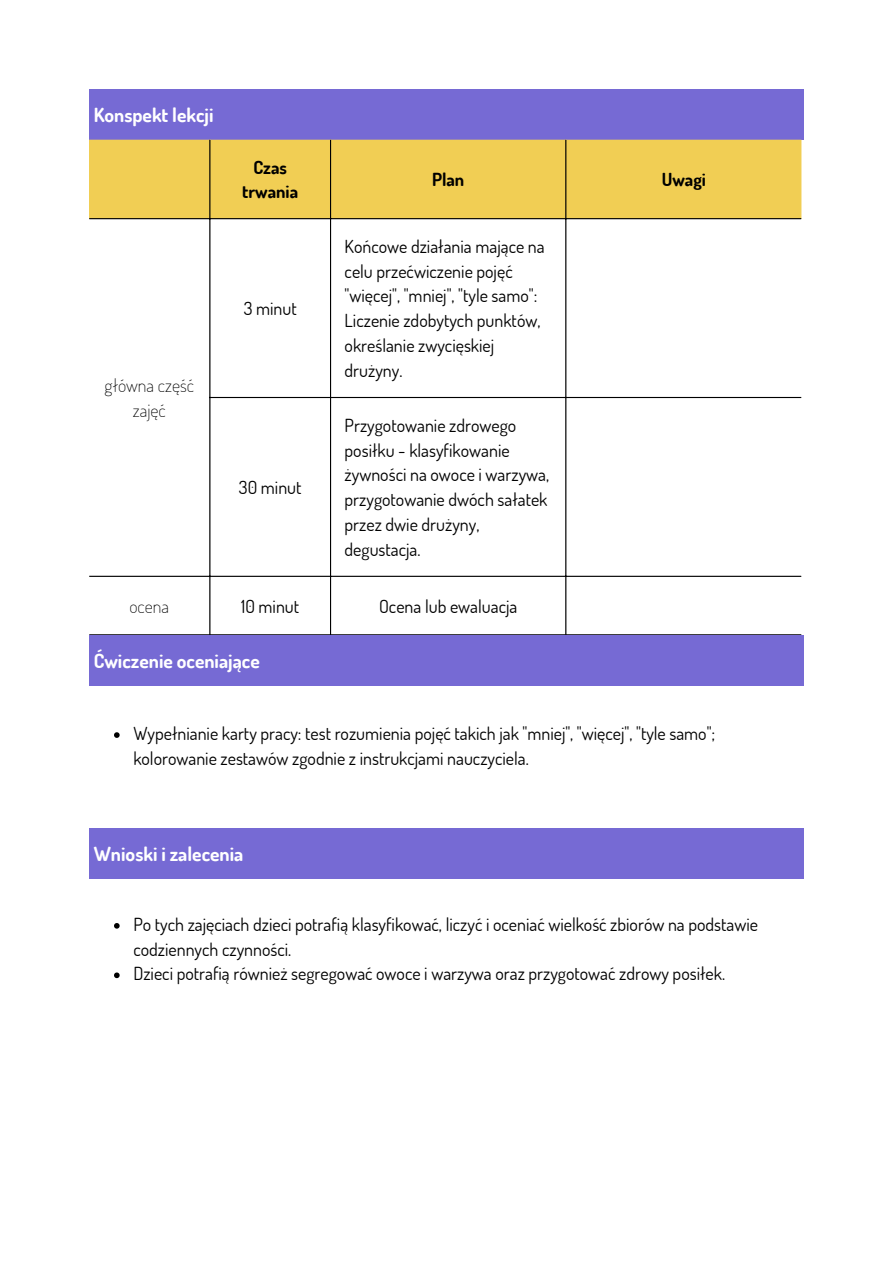
<style>
.page{position:relative;width:893px;height:1264px;background:#fff}
.page>*{position:absolute;margin:0;border:0;box-sizing:border-box;transform-origin:0 0}
.t1{font:700 19.5px "Dosis";color:#fff}
.t2{font:18px/24.8px "Dosis";color:#000}
.t3{font:200 18px/24.8px "Dosis";color:#000;text-align:center}
.t4{font:700 18px/24.8px "Dosis";color:#000;text-align:center}
</style>
<div class="page">
<div style="left:89px;top:89px;width:714px;height:50px;background:#766ad4"></div>
<div style="left:89px;top:140px;width:712px;height:78px;background:#f1ce54"></div>
<hr style="left:209px;top:140px;width:1px;height:494px;background:#000">
<hr style="left:330px;top:140px;width:1px;height:494px;background:#000">
<hr style="left:565px;top:140px;width:1px;height:494px;background:#000">
<hr style="left:89px;top:218px;width:712px;height:1px;background:#000">
<hr style="left:209px;top:397px;width:592px;height:1px;background:#000">
<hr style="left:89px;top:575px;width:712px;height:2px;background:#000">
<hr style="left:89px;top:634px;width:712px;height:1px;background:#000">
<div style="left:89px;top:828px;width:714px;height:50px;background:#766ad4"></div>
<svg style="left:114px;top:923px;width:6px;height:5px"></svg>
<svg style="left:114px;top:972px;width:6px;height:6px"></svg>
<div style="left:89px;top:635px;width:714px;height:50px;background:#766ad4"></div>
<svg style="left:114px;top:732px;width:6px;height:6px"></svg>
<p class="t1" style="left:94px;top:102px;width:121px">Konspekt lekcji</p>
<p class="t3" style="left:105px;top:373px;width:91px">główna część zajęć</p>
<p class="t4" style="left:242px;top:154px;width:57px">Czas trwania</p>
<p class="t4" style="left:432px;top:166px;width:34px">Plan</p>
<p class="t4" style="left:661px;top:166px;width:46px">Uwagi</p>
<p class="t2" style="left:244px;top:295px;width:55px">3 minut</p>
<p class="t2" style="left:239px;top:474px;width:64px">30 minut</p>
<p class="t2" style="left:344px;top:233px;width:202px">Końcowe działania mające na celu przećwiczenie pojęć "więcej", "mniej", "tyle samo":<br>Liczenie zdobytych punktów, określanie zwycięskiej drużyny.</p>
<p class="t2" style="left:344px;top:412px;width:206px">Przygotowanie zdrowego posiłku - klasyfikowanie żywności na owoce i warzywa, przygotowanie dwóch sałatek przez dwie drużyny, degustacja.</p>
<p class="t3" style="left:129px;top:593px;width:41px">ocena</p>
<p class="t2" style="left:241px;top:593px;width:60px">10 minut</p>
<p class="t2" style="left:379px;top:593px;width:140px">Ocena lub ewaluacja</p>
<p class="t1" style="left:94px;top:648px;width:167px">Ćwiczenie oceniające</p>
<p class="t2" style="left:133px;top:720px;width:583px">Wypełnianie karty pracy: test rozumienia pojęć takich jak "mniej", "więcej", "tyle samo"; kolorowanie zestawów zgodnie z instrukcjami nauczyciela.</p>
<p class="t1" style="left:94px;top:841px;width:151px">Wnioski i zalecenia</p>
<p class="t2" style="left:133px;top:911px;width:626px">Po tych zajęciach dzieci potrafią klasyfikować, liczyć i oceniać wielkość zbiorów na podstawie codziennych czynności.</p>
<p class="t2" style="left:133px;top:960px;width:593px">Dzieci potrafią również segregować owoce i warzywa oraz przygotować zdrowy posiłek.</p>
</div>
